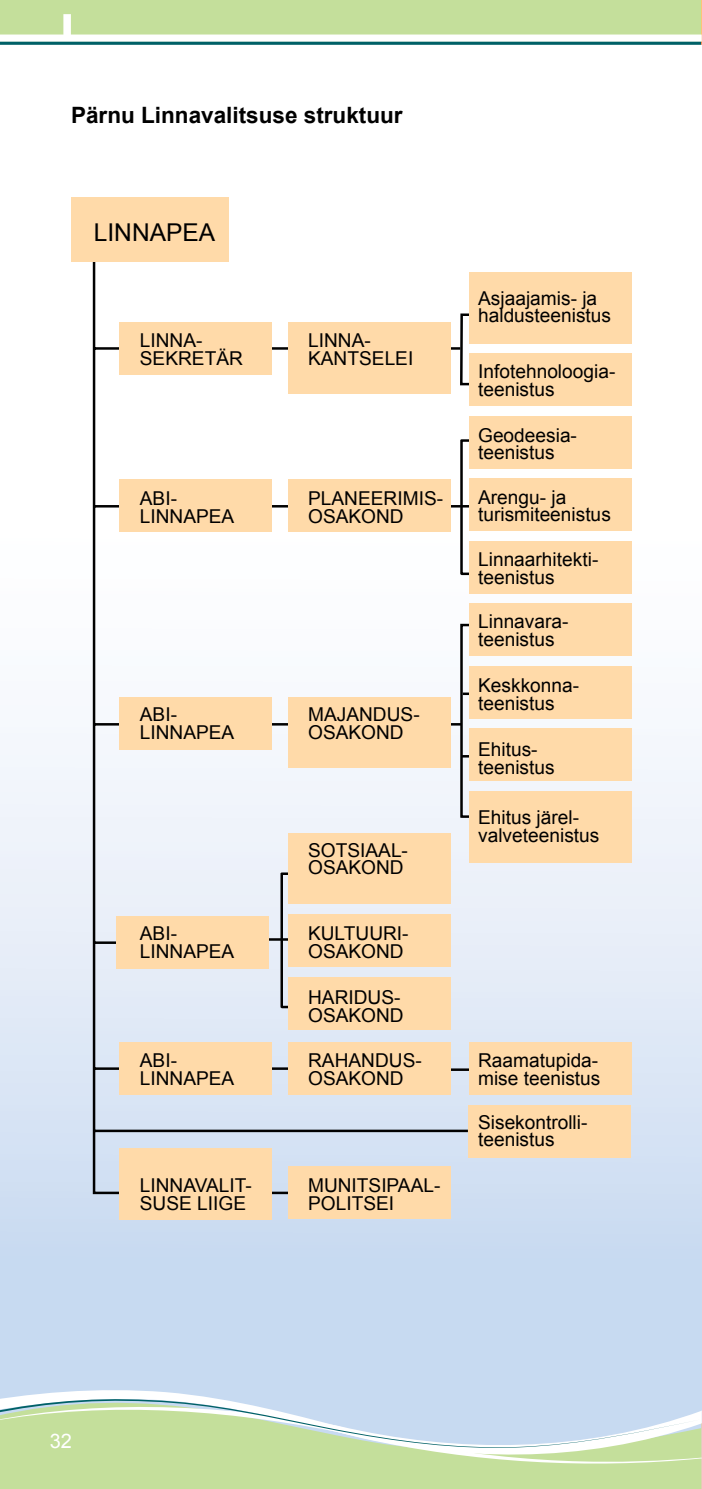
<style>
.page{position:relative;width:702px;height:1489px;background:#fff}
.page>*{position:absolute;margin:0;border:0;box-sizing:border-box;transform-origin:0 0}
.t1{font:24.5px "Arial";color:#000}
.t2{font:700 22.5px "Arial";color:#000}
.t3{font:20px "Arial";color:#fff}
.t4{font:19px/17.8px "Arial";color:#000}
</style>
<div class="page">
<div style="left:0;top:0;width:702px;height:1488px;background:linear-gradient(to bottom,#fff,#c8d9f0)"></div>
<div style="left:0;top:0;width:702px;height:42px;background:#c4df9b"></div>
<svg style="left:0;top:42px;width:701px;height:3px;background:#106a70"></svg>
<div style="left:0;top:35px;width:702px;height:7px;background:#fff"></div>
<div style="left:63px;top:14px;width:8px;height:23px;background:#fff"></div>
<svg style="left:701px;top:45px;width:1px;height:1341px"></svg>
<hr style="left:701px;top:0;width:1px;height:43px;background:#fdc476">
<svg style="left:0;top:1386px;width:702px;height:102px;background:#c9dfc1"></svg>
<svg style="left:91px;top:252px;width:410px;height:943px"></svg>
<svg style="left:459px;top:312px;width:41px;height:74px"></svg>
<hr style="left:424px;top:505px;width:37px;height:2px;background:#010101">
<svg style="left:459px;top:438px;width:42px;height:138px"></svg>
<hr style="left:245px;top:938px;width:36px;height:2px;background:#010101">
<svg style="left:279px;top:622px;width:221px;height:387px"></svg>
<div style="left:71px;top:197px;width:158px;height:65px;background:#ffdaa9"></div>
<div style="left:119px;top:322px;width:152px;height:52px;background:#ffdaa9"></div>
<div style="left:119px;top:479px;width:152px;height:53px;background:#ffdaa9"></div>
<div style="left:119px;top:697px;width:152px;height:52px;background:#ffdaa9"></div>
<div style="left:117px;top:915px;width:152px;height:53px;background:#ffdaa9"></div>
<div style="left:119px;top:1042px;width:152px;height:52px;background:#ffdaa9"></div>
<div style="left:288px;top:322px;width:163px;height:72px;background:#ffdaa9"></div>
<div style="left:469px;top:540px;width:162px;height:53px;background:#ffdaa9"></div>
<div style="left:469px;top:478px;width:162px;height:53px;background:#ffdaa9"></div>
<div style="left:469px;top:415px;width:162px;height:53px;background:#ffdaa9"></div>
<div style="left:469px;top:353px;width:162px;height:53px;background:#ffdaa9"></div>
<div style="left:469px;top:272px;width:162px;height:72px;background:#ffdaa9"></div>
<div style="left:288px;top:479px;width:163px;height:53px;background:#ffdaa9"></div>
<div style="left:469px;top:790px;width:162px;height:72px;background:#ffdaa9"></div>
<div style="left:469px;top:728px;width:162px;height:53px;background:#ffdaa9"></div>
<div style="left:469px;top:1042px;width:162px;height:52px;background:#ffdaa9"></div>
<div style="left:469px;top:665px;width:162px;height:53px;background:#ffdaa9"></div>
<div style="left:469px;top:603px;width:162px;height:53px;background:#ffdaa9"></div>
<div style="left:288px;top:697px;width:163px;height:71px;background:#ffdaa9"></div>
<div style="left:288px;top:1042px;width:163px;height:52px;background:#ffdaa9"></div>
<div style="left:119px;top:1147px;width:152px;height:72px;background:#ffdaa9"></div>
<div style="left:288px;top:1165px;width:163px;height:53px;background:#ffdaa9"></div>
<div style="left:288px;top:977px;width:163px;height:52px;background:#ffdaa9"></div>
<div style="left:288px;top:914px;width:163px;height:53px;background:#ffdaa9"></div>
<div style="left:288px;top:832px;width:163px;height:71px;background:#ffdaa9"></div>
<div style="left:468px;top:1104px;width:162px;height:53px;background:#ffdaa9"></div>
<p class="t2" style="left:71px;top:100px;width:333px">Pärnu Linnavalitsuse struktuur</p>
<p class="t1" style="left:94px;top:216px;width:123px">LINNAPEA</p>
<p class="t4" style="left:140px;top:332px;width:105px">LINNA-<br>SEKRETÄR</p>
<p class="t4" style="left:308px;top:332px;width:107px">LINNA-<br>KANTSELEI</p>
<p class="t4" style="left:140px;top:489px;width:96px">ABI-<br>LINNAPEA</p>
<p class="t4" style="left:308px;top:489px;width:136px">PLANEERIMIS-<br>OSAKOND</p>
<p class="t4" style="left:140px;top:706px;width:96px">ABI-<br>LINNAPEA</p>
<p class="t4" style="left:308px;top:706px;width:113px">MAJANDUS-<br>OSAKOND</p>
<p class="t4" style="left:308px;top:841px;width:101px">SOTSIAAL-<br>OSAKOND</p>
<p class="t4" style="left:140px;top:925px;width:96px">ABI-<br>LINNAPEA</p>
<p class="t4" style="left:140px;top:1051px;width:96px">ABI-<br>LINNAPEA</p>
<p class="t4" style="left:308px;top:925px;width:102px">KULTUURI-<br>OSAKOND</p>
<p class="t4" style="left:308px;top:988px;width:97px">HARIDUS-<br>OSAKOND</p>
<p class="t4" style="left:308px;top:1051px;width:115px">RAHANDUS-<br>OSAKOND</p>
<p class="t4" style="left:140px;top:1176px;width:113px">LINNAVALIT-<br>SUSE LIIGE</p>
<p class="t4" style="left:308px;top:1176px;width:134px">MUNITSIPAAL-<br>POLITSEI</p>
<p class="t4" style="left:478px;top:289px;width:134px">Asjaajamis- ja haldusteenistus</p>
<p class="t4" style="left:478px;top:363px;width:139px">Infotehnoloogia&shy;teenistus</p>
<p class="t4" style="left:478px;top:426px;width:100px">Geodeesia&shy;teenistus</p>
<p class="t4" style="left:478px;top:488px;width:134px">Arengu- ja turismiteenistus</p>
<p class="t4" style="left:478px;top:550px;width:122px">Linnaarhitekti&shy;teenistus</p>
<p class="t4" style="left:478px;top:612px;width:92px">Linnavara&shy;teenistus</p>
<p class="t4" style="left:478px;top:676px;width:102px">Keskkonna&shy;teenistus</p>
<p class="t4" style="left:478px;top:740px;width:78px">Ehitus&shy;teenistus</p>
<p class="t4" style="left:478px;top:808px;width:123px">Ehitus järel&shy;valveteenistus</p>
<p class="t4" style="left:478px;top:1051px;width:124px">Raamatupida&shy;mise teenistus</p>
<p class="t4" style="left:478px;top:1113px;width:111px">Sisekontrolli&shy;teenistus</p>
<p class="t3" style="left:50px;top:1427px;width:24px">32</p>
</div>
